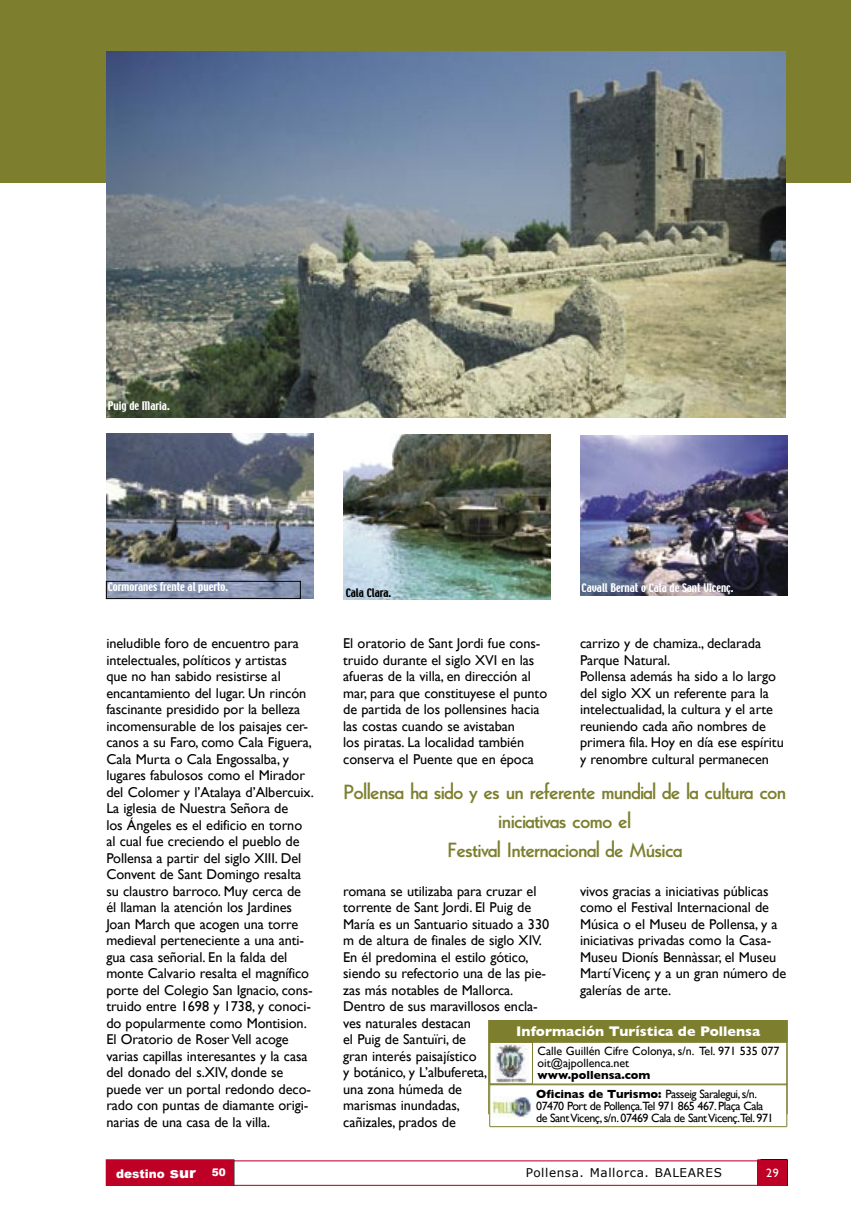
<style>
.page{position:relative;width:851px;height:1212px;background:#fff}
.page>*{position:absolute;margin:0;border:0;box-sizing:border-box;transform-origin:0 0}
.Destacado_ok{font:24px/29px "Cable";color:#7d7f2e;text-align:center}
.t1{font:14.25px/16.5px "Gill Sans";letter-spacing:-.005em;color:#000}
.t2{font:700 14.25px "Gill Sans";color:#fff}
.t3{font:12px/12px "Gill Sans";letter-spacing:-.04em;color:#000}
.t4{font:12px "Gill Sans";color:#000}
.t5{font:12px "Verdana";letter-spacing:.05em;color:#000}
.t6{font:700 12px "Gill Sans";color:#000}
.t7{font:900 12px "Arial";color:#fff}
.t8{font:12px "Gill Sans";color:#fff}
.t9{font:10.5px "Techno";color:#fff}
.t10{font:10.5px "Techno";color:#000}
.t11{font:900 10.5px "Arial";color:#fff}
.s1{font-weight:700}
.s2{font-size:15px}
</style>
<div class="page">
<div style="left:489px;top:1084px;width:298px;height:43px;border:1px solid #7d7f2e"></div>
<div style="left:0;top:0;width:850px;height:182px;background:#7d7f2e"></div>
<div style="left:107px;top:1160px;width:680px;height:26px;border:1px solid #be0027"></div>
<div style="left:757px;top:1160px;width:29px;height:25px;background:#be0027"></div>
<div style="left:106px;top:1160px;width:128px;height:25px;background:#be0027"></div>
<img style="left:106px;top:51px;width:679px;height:366px">
<img style="left:106px;top:434px;width:207px;height:164px">
<img style="left:343px;top:434px;width:207px;height:165px">
<img style="left:580px;top:436px;width:207px;height:159px">
<div style="left:106px;top:581px;width:194px;height:17px;border:1px solid #000"></div>
<div style="left:488px;top:1020px;width:299px;height:94px;border:1px solid #7d7f2e"></div>
<div style="left:489px;top:1042px;width:298px;height:42px;border:1px solid #7d7f2e"></div>
<div style="left:489px;top:1042px;width:44px;height:42px;border:1px solid #7d7f2e"></div>
<div style="left:489px;top:1020px;width:298px;height:22px;background:#7d7f2e"></div>
<img style="left:496px;top:1044px;width:32px;height:39px">
<img style="left:493px;top:1097px;width:39px;height:20px">
<hr style="left:490px;top:1126px;width:296px;height:1px;background:#7d7f2e">
<p class="t9" style="left:108px;top:398px;width:63px">Puig de Maria.</p>
<p class="t9" style="left:108px;top:580px;width:122px">Cormoranes frente al puerto.</p>
<p class="t10" style="left:346px;top:585px;width:47px">Cala Clara.</p>
<p class="t9" style="left:581px;top:581px;width:153px">Cavall Bernat o Cala de Sant Vicenç.</p>
<p class="t1" style="left:106px;top:635px;width:209px">ineludible foro de encuentro para intelectuales, políticos y artistas<br>que no han sabido resistirse al encantamiento del lugar. Un rincón fascinante presidido por la belleza incomensurable de los paisajes cer&shy;canos a su Faro, como Cala Figuera, Cala Murta o Cala Engossalba, y lugares fabulosos como el Mirador del Colomer y l’Atalaya d’Albercuix.</p>
<p class="t1" style="left:106px;top:800px;width:208px">La iglesia de Nuestra Señora de<br>los Ángeles es el edificio en torno al cual fue creciendo el pueblo de Pollensa a partir del siglo XIII. Del Convent de Sant Domingo resalta su claustro barroco. Muy cerca de él llaman la atención los Jardines Joan March que acogen una torre medieval perteneciente a una anti&shy;gua casa señorial. En la falda del monte Calvario resalta el magnífico porte del Colegio San Ignacio, cons&shy;truido entre 1698 y 1738, y conoci&shy;do popularmente como Montision.<br>El Oratorio de Roser Vell acoge varias capillas interesantes y la casa del donado del s.XIV, donde se puede ver un portal redondo deco&shy;rado con puntas de diamante origi&shy;narias de una casa de la villa.</p>
<p class="t1" style="left:343px;top:635px;width:205px">El oratorio de Sant Jordi fue cons&shy;truido durante el siglo XVI en las afueras de la villa, en dirección al mar, para que constituyese el punto de partida de los pollensines hacia las costas cuando se avistaban<br>los piratas. La localidad también conserva el Puente que en época</p>
<p class="t1" style="left:580px;top:635px;width:182px">carrizo y de chamiza., declarada<br>Parque Natural.</p>
<p class="t1" style="left:580px;top:668px;width:205px">Pollensa además ha sido a lo largo del siglo XX un referente para la intelectualidad, la cultura y el arte reuniendo cada año nombres de primera fila. Hoy en día ese espíritu y renombre cultural permanecen</p>
<p class="Destacado_ok" style="left:343px;top:777px;width:444px">Pollensa ha sido y es un referente mundial de la cultura con iniciativas como el</p>
<p class="Destacado_ok" style="left:447px;top:835px;width:236px">Festival Internacional de Música</p>
<p class="t1" style="left:580px;top:882px;width:208px">vivos gracias a iniciativas públicas como el Festival Internacional de<br>Música o el Museu de Pollensa, y a iniciativas privadas como la Casa-<br>Museu Dionís Bennàssar, el Museu<br>Martí Vicenç y a un gran número de galerías de arte.</p>
<p class="t1" style="left:343px;top:882px;width:207px">romana se utilizaba para cruzar el torrente de Sant Jordi. El Puig de María es un Santuario situado a 330 m de altura de finales de siglo XIV.<br>En él predomina el estilo gótico, siendo su refectorio una de las pie&shy;zas más notables de Mallorca.</p>
<p class="t1" style="left:343px;top:998px;width:196px">Dentro de sus maravillosos encla&shy;ves naturales destacan<br>el Puig de Santuïri, de<br>gran interés paisajístico<br>y botánico, y L’albufereta,<br>una zona húmeda de<br>marismas inundadas,<br>cañizales, prados de</p>
<p class="t2" style="left:516px;top:1023px;width:245px">Información Turística de Pollensa</p>
<p class="t4" style="left:537px;top:1044px;width:243px">Calle Guillén Cifre Colonya, s/n. Tel. 971 535 077</p>
<p class="t4" style="left:537px;top:1056px;width:93px">oit@ajpollenca.net</p>
<p class="t6" style="left:537px;top:1068px;width:114px">www.pollensa.com</p>
<p class="t3" style="left:536px;top:1088px;width:239px"><span class="s1">Oficinas de Turismo:</span> Passeig Saralegui, s/n.<br>07470 Port de Pollença.Tel 971 865 467. Plaça Cala de Sant Vicenç, s/n. 07469 Cala de Sant Vicenç.Tel. 971</p>
<p class="t7" style="left:116px;top:1167px;width:81px">destino <span class="s2">sur</span></p>
<p class="t11" style="left:212px;top:1167px;width:16px">50</p>
<p class="t5" style="left:525px;top:1165px;width:198px">Pollensa. Mallorca. BALEARES</p>
<p class="t8" style="left:766px;top:1166px;width:14px">09</p>
<p class="t8" style="left:766px;top:1166px;width:7px">2</p>
</div>
